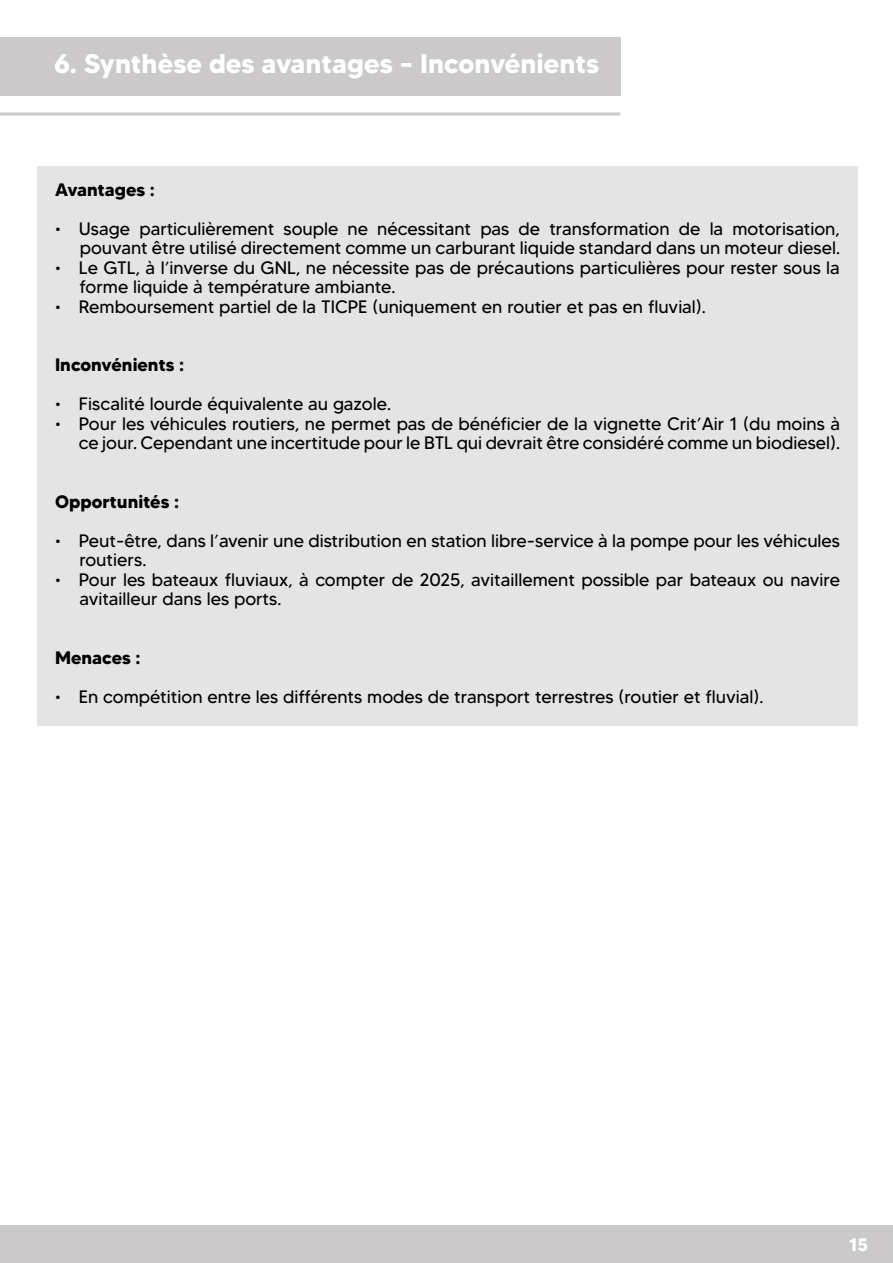
<style>
.page{position:relative;width:893px;height:1263px;background:#fff}
.page>*{position:absolute;margin:0;border:0;box-sizing:border-box;transform-origin:0 0}
.t1{font:700 27px "MADETOMMY";color:#fff}
.t2{font:18px/19.5px "MADETOMMY";color:#000}
.t3{font:700 18px "MADETOMMY";color:#000}
.t4{font:700 18px "MADETOMMY";color:#fff}
</style>
<div class="page">
<div style="left:0;top:1225px;width:893px;height:38px;background:#cbc9c9"></div>
<div style="left:0;top:37px;width:620px;height:58px;background:#cbc9c9"></div>
<hr style="left:0;top:113px;width:620px;height:3px;background:#cbc9c9">
<div style="left:37px;top:166px;width:820px;height:559px;background:#e5e4e4"></div>
<h1 class="t1" style="left:54px;top:47px;width:547px">6. Synthèse des avantages – Inconvénients</h1>
<p class="t3" style="left:55px;top:178px;width:101px">Avantages :</p>
<p class="t2" style="left:55px;top:219px;width:786px;text-align:right">• Usage particulièrement souple ne nécessitant pas de transformation de la motorisation, pouvant être utilisé directement comme un carburant liquide standard dans un moteur diesel.</p>
<p class="t2" style="left:79px;top:258px;width:762px;text-indent:-24px">• Le GTL, à l’inverse du GNL, ne nécessite pas de précautions particulières pour rester sous la forme liquide à température ambiante.</p>
<p class="t2" style="left:55px;top:297px;width:652px">• Remboursement partiel de la TICPE (uniquement en routier et pas en fluvial).</p>
<p class="t3" style="left:55px;top:354px;width:131px">Inconvénients :</p>
<p class="t2" style="left:55px;top:394px;width:338px">• Fiscalité lourde équivalente au gazole.</p>
<p class="t2" style="left:55px;top:414px;width:786px;text-align:right">• Pour les véhicules routiers, ne permet pas de bénéficier de la vignette Crit’Air 1 (du moins à ce jour. Cependant une incertitude pour le BTL qui devrait être considéré comme un biodiesel).</p>
<p class="t3" style="left:55px;top:490px;width:126px">Opportunités :</p>
<p class="t2" style="left:79px;top:531px;width:762px;text-indent:-24px">• Peut-être, dans l’avenir une distribution en station libre-service à la pompe pour les véhicules routiers.</p>
<p class="t2" style="left:79px;top:570px;width:762px;text-indent:-24px">• Pour les bateaux fluviaux, à compter de 2025, avitaillement possible par bateaux ou navire avitailleur dans les ports.</p>
<p class="t3" style="left:55px;top:646px;width:87px">Menaces :</p>
<p class="t2" style="left:55px;top:687px;width:710px">• En compétition entre les différents modes de transport terrestres (routier et fluvial).</p>
<p class="t4" style="left:849px;top:1233px;width:20px">15</p>
</div>
